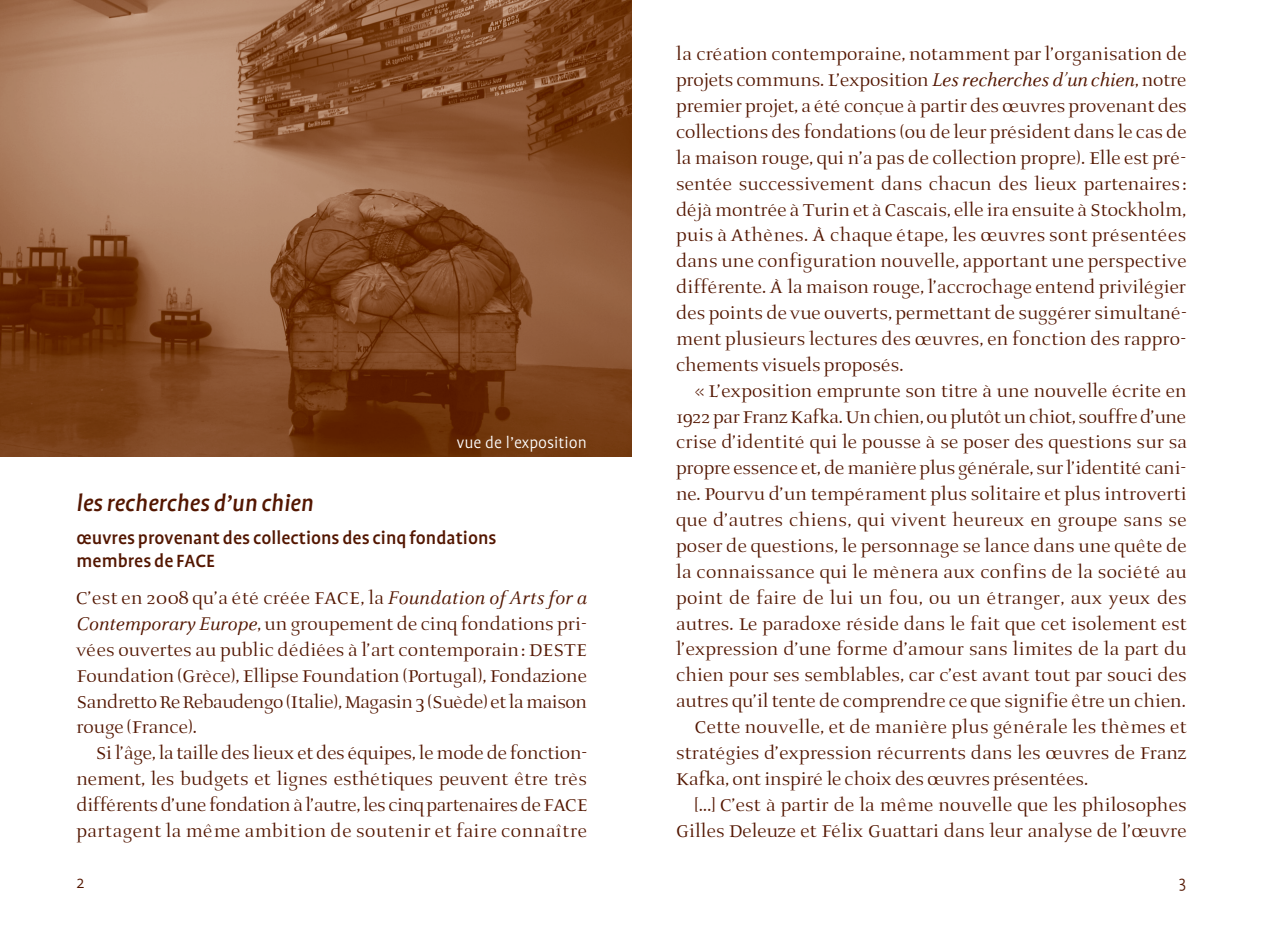
<style>
.page{position:relative;width:1263px;height:925px;background:#fff}
.page>*{position:absolute;margin:0;border:0;box-sizing:border-box;transform-origin:0 0}
.t1{font:italic 500 25.88px "Profile";color:#531600}
.t2{font:22.5px/25.9px "AI Prospera II";letter-spacing:.01em;color:#531600;text-align:justify}
.t3{font:22.5px "AI Prospera II";letter-spacing:-.01em;color:#531600}
.t4{font:500 20.25px/22.5px "Profile";color:#531600}
.t5{font:300 18px "Profile";color:#fff}
.t6{font:300 18px "Profile";color:#531600}
.s1{font-family:"Celeste";font-style:italic;font-size:20.25px}
</style>
<div class="page">
<img style="left:0;top:0;width:631px;height:456px">
<p class="t5" style="left:457px;top:433px;width:132px">vue de l’exposition</p>
<p class="t1" style="left:77px;top:489px;width:239px">les recherches d’un chien</p>
<p class="t4" style="left:77px;top:527px;width:422px">œuvres provenant des collections des cinq fondations membres de FACE</p>
<p class="t2" style="left:77px;top:586px;width:512px">C’est en 2008 qu’a été créée FACE, la <span class="s1">Foundation of Arts for a Contemporary Europe</span>, un groupement de cinq fondations pri&shy;vées ouvertes au public dédiées à l’art contemporain : DESTE Foundation (Grèce), Ellipse Foundation (Portugal), Fondazione Sandretto Re Rebaudengo (Italie), Magasin 3 (Suède) et la maison rouge (France).</p>
<p class="t2" style="left:77px;top:741px;width:512px;text-indent:19px">Si l’âge, la taille des lieux et des équipes, le mode de fonction&shy;nement, les budgets et lignes esthétiques peuvent être très différents d’une fondation à l’autre, les cinq partenaires de FACE partagent la même ambition de soutenir et faire connaître</p>
<p class="t6" style="left:77px;top:873px;width:9px">2</p>
<p class="t2" style="left:676px;top:42px;width:512px">la création contemporaine, notamment par l’organisation de projets communs. L’exposition <span class="s1">Les recherches d’un chien</span>, notre premier projet, a été conçue à partir des œuvres provenant des collections des fondations (ou de leur président dans le cas de la maison rouge, qui n’a pas de collection propre). Elle est pré&shy;sentée successivement dans chacun des lieux partenaires: déjà montrée à Turin et à Cascais, elle ira ensuite à Stockholm, puis à Athènes. À chaque étape, les œuvres sont présentées dans une configuration nouvelle, apportant une perspective différente. À la maison rouge, l’accrochage entend privilégier des points de vue ouverts, permettant de suggérer simultané&shy;ment plusieurs lectures des œuvres, en fonction des rappro&shy;chements visuels proposés.</p>
<p class="t2" style="left:695px;top:379px;width:493px">« L’exposition emprunte son titre à une nouvelle écrite en</p>
<p class="t3" style="left:676px;top:407px;width:511px">1922 par Franz Kafka. Un chien, ou plutôt un chiot, souffre d’une</p>
<p class="t2" style="left:676px;top:430px;width:512px">crise d’identité qui le pousse à se poser des questions sur sa</p>
<p class="t2" style="left:676px;top:456px;width:511px">propre essence et, de manière plus générale, sur l’identité cani-</p>
<p class="t2" style="left:676px;top:482px;width:512px">ne. Pourvu d’un tempérament plus solitaire et plus introverti</p>
<p class="t2" style="left:676px;top:508px;width:512px">que d’autres chiens, qui vivent heureux en groupe sans se</p>
<p class="t2" style="left:676px;top:534px;width:512px">poser de questions, le personnage se lance dans une quête de</p>
<p class="t2" style="left:676px;top:560px;width:512px">la connaissance qui le mènera aux confins de la société au</p>
<p class="t2" style="left:676px;top:586px;width:512px">point de faire de lui un fou, ou un étranger, aux yeux des</p>
<p class="t2" style="left:676px;top:612px;width:512px">autres. Le paradoxe réside dans le fait que cet isolement est</p>
<p class="t2" style="left:676px;top:637px;width:512px">l’expression d’une forme d’amour sans limites de la part du</p>
<p class="t2" style="left:676px;top:663px;width:512px">chien pour ses semblables, car c’est avant tout par souci des</p>
<p class="t2" style="left:676px;top:689px;width:511px">autres qu’il tente de comprendre ce que signifie être un chien.</p>
<p class="t2" style="left:695px;top:715px;width:493px">Cette nouvelle, et de manière plus générale les thèmes et</p>
<p class="t2" style="left:676px;top:741px;width:512px">stratégies d’expression récurrents dans les œuvres de Franz</p>
<p class="t2" style="left:676px;top:767px;width:414px">Kafka, ont inspiré le choix des œuvres présentées.</p>
<p class="t2" style="left:695px;top:793px;width:493px">[…] C’est à partir de la même nouvelle que les philosophes</p>
<p class="t2" style="left:676px;top:819px;width:512px">Gilles Deleuze et Félix Guattari dans leur analyse de l’œuvre</p>
<p class="t6" style="left:1179px;top:873px;width:9px">3</p>
</div>
